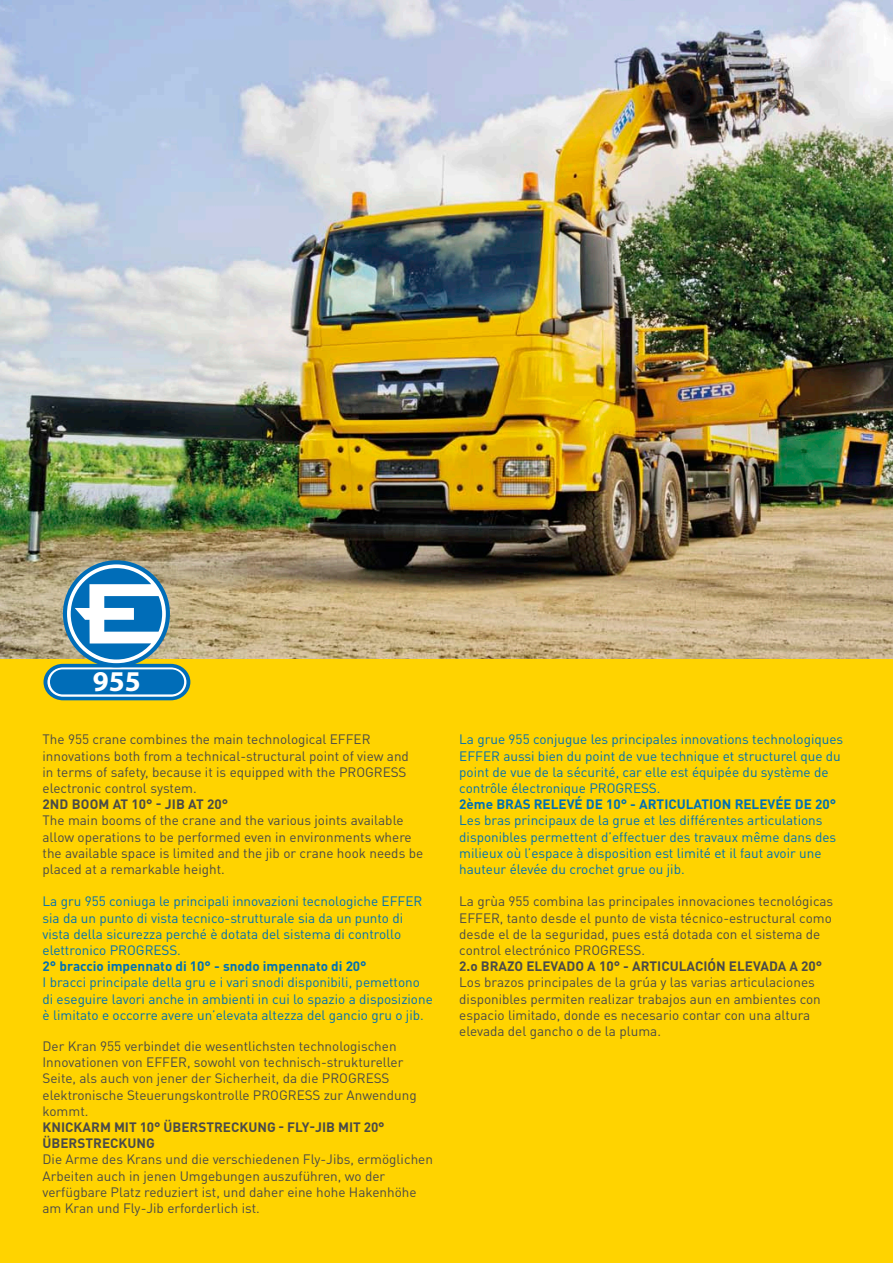
<style>
.page{position:relative;width:893px;height:1263px;background:#fff}
.page>*{position:absolute;margin:0;border:0;box-sizing:border-box;transform-origin:0 0}
.t1{font:700 28.8px "Myriad";color:#fff}
.t2{font:13.5px/16.2px "DIN Pro";color:#4a4a49}
.t3{font:13.5px/16.2px "DIN Pro";color:#0070b3}
.t4{font:700 13.5px/16.2px "DIN Pro";color:#4a4a49}
.t5{font:700 13.5px "DIN Pro";color:#0070b3}
</style>
<div class="page">
<img style="left:0;top:0;width:893px;height:659px">
<div style="left:0;top:659px;width:893px;height:604px;background:#ffd300"></div>
<svg style="left:44px;top:568px;width:146px;height:132px"></svg>
<div style="left:50px;top:669px;width:134px;height:25px;background:#006db8;border-radius:13px"></div>
<h1 class="t1" style="left:93px;top:666px;width:49px">955</h1>
<p class="t2" style="left:43px;top:731px;width:368px">The 955 crane combines the main technological EFFER innovations both from a technical-structural point of view and in terms of safety, because it is equipped with the PROGRESS electronic control system.</p>
<p class="t4" style="left:43px;top:795px;width:187px">2ND BOOM AT 10° - JIB AT 20°</p>
<p class="t2" style="left:43px;top:812px;width:382px">The main booms of the crane and the various joints available allow operations to be performed even in environments where the available space is limited and the jib or crane hook needs be placed at a remarkable height.</p>
<p class="t3" style="left:43px;top:893px;width:381px">La gru 955 coniuga le principali innovazioni tecnologiche EFFER sia da un punto di vista tecnico-strutturale sia da un punto di vista della sicurezza perché è dotata del sistema di controllo elettronico PROGRESS.</p>
<p class="t5" style="left:43px;top:957px;width:326px">2° BRACCIO IMPENNATO DI 10° - SNODO IMPENNATO DI 20°</p>
<p class="t3" style="left:43px;top:974px;width:392px">I bracci principale della gru e i vari snodi disponibili, pemettono di eseguire lavori anche in ambienti in cui lo spazio a disposizione è limitato e occorre avere un’elevata altezza del gancio gru o jib.</p>
<p class="t2" style="left:43px;top:1037px;width:376px">Der Kran 955 verbindet die wesentlichsten technologischen Innovationen von EFFER, sowohl von technisch-struktureller Seite, als auch von jener der Sicherheit, da die PROGRESS elektronische Steuerungskontrolle PROGRESS zur Anwendung kommt.</p>
<p class="t4" style="left:43px;top:1118px;width:344px">KNICKARM MIT 10° ÜBERSTRECKUNG - FLY-JIB MIT 20°<br>ÜBERSTRECKUNG</p>
<p class="t2" style="left:43px;top:1151px;width:392px">Die Arme des Krans und die verschiedenen Fly-Jibs, ermöglichen Arbeiten auch in jenen Umgebungen auszuführen, wo der verfügbare Platz reduziert ist, und daher eine hohe Hakenhöhe am Kran und Fly-Jib erforderlich ist.</p>
<p class="t3" style="left:459px;top:731px;width:385px">La grue 955 conjugue les principales innovations technologiques EFFER aussi bien du point de vue technique et structurel que du point de vue de la sécurité, car elle est équipée du système de contrôle électronique PROGRESS.</p>
<p class="t5" style="left:459px;top:795px;width:47px">2ÈME BRAS</p>
<p class="t5" style="left:534px;top:795px;width:9px">RELE</p>
<p class="t5" style="left:567px;top:795px;width:82px">VÉ DE 10° - ARTICULATION</p>
<p class="t5" style="left:735px;top:795px;width:9px">RELE</p>
<p class="t5" style="left:768px;top:795px;width:70px">VÉE DE 20°</p>
<p class="t3" style="left:459px;top:812px;width:379px">Les bras principaux de la grue et les différentes articulations disponibles permettent d’effectuer des travaux même dans des milieux où l’espace à disposition est limité et il faut avoir une hauteur élevée du crochet grue ou jib.</p>
<p class="t2" style="left:459px;top:893px;width:375px">La grùa 955 combina las principales innovaciones tecnológicas EFFER, tanto desde el punto de vista técnico-estructural como desde el de la seguridad, pues está dotada con el sistema de control electrónico PROGRESS.</p>
<p class="t4" style="left:459px;top:957px;width:32px">2.O BRA</p>
<p class="t4" style="left:507px;top:957px;width:61px">ZO ELEVADO</p>
<p class="t4" style="left:587px;top:957px;width:54px">A 10° - ARTICULACI</p>
<p class="t4" style="left:707px;top:957px;width:63px">ÓN ELEVADA</p>
<p class="t4" style="left:789px;top:957px;width:34px">A 20°</p>
<p class="t2" style="left:459px;top:974px;width:363px">Los brazos principales de la grúa y las varias articulaciones disponibles permiten realizar trabajos aun en ambientes con espacio limitado, donde es necesario contar con una altura elevada del gancho o de la pluma.</p>
</div>
